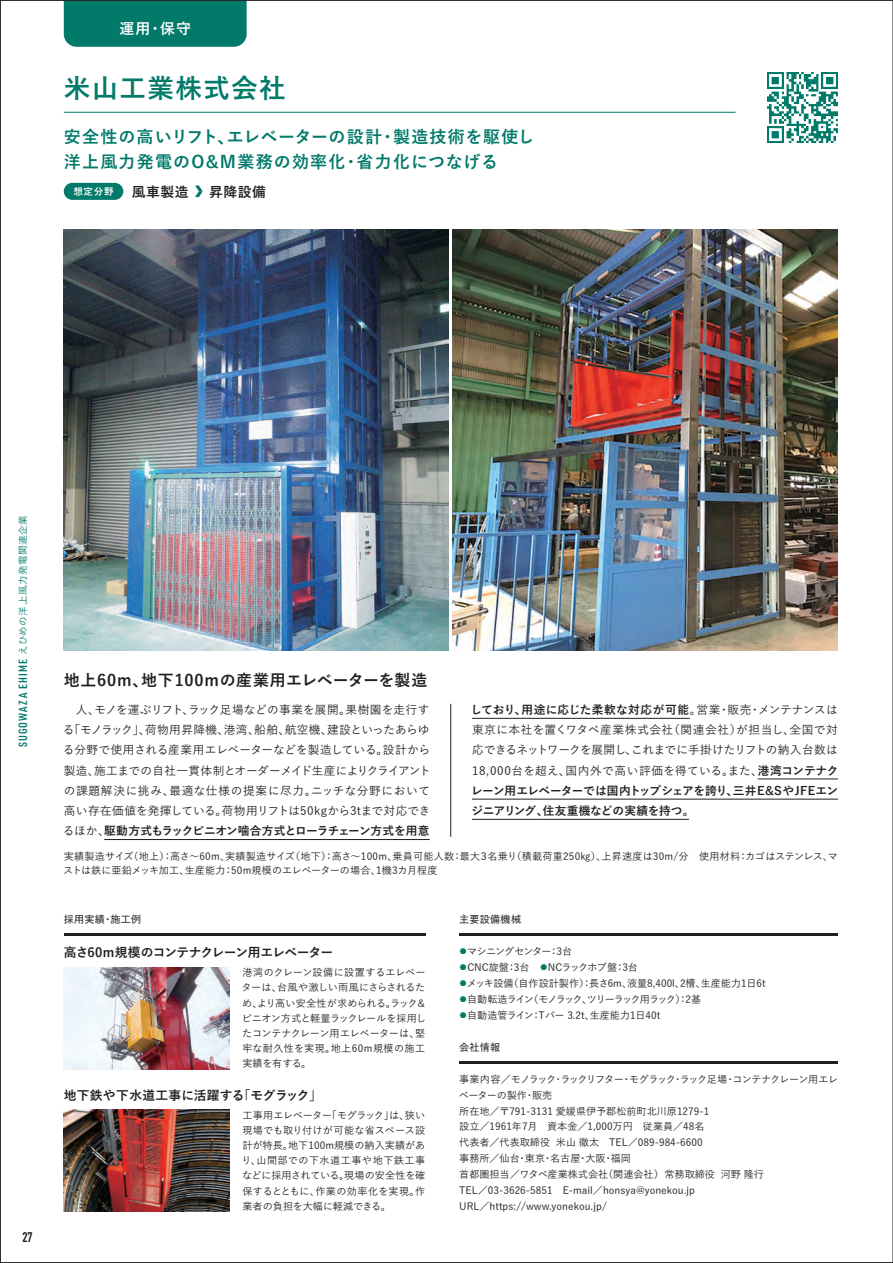
<style>
.page{position:relative;width:893px;height:1263px;background:#fff}
.page>*{position:absolute;margin:0;border:0;box-sizing:border-box;transform-origin:0 0}
.t1{font:700 26.55px "Yu Go Pr 6 N";letter-spacing:.05em;color:#017a6a}
.t2{font:700 16.95px/24.5px "Yu Go Pr 6 N";letter-spacing:.07em;color:#017a6a}
.t3{font:700 15.9px "Yu Go Pr 6 N";letter-spacing:.05em;color:#231f20}
.t4{font:700 14.85px "Yu Go Pr 6 N";color:#fff}
.t5{font:700 13.8px "Yu Go Pr 6 N";letter-spacing:.04em;color:#231f20}
.t6{font:700 13.8px "DIN Condensed";color:#231f20}
.t7{font:700 12.75px "Yu Go Pr 6 N";letter-spacing:-.055em;color:#231f20}
.t8{font:700 12.75px "Yu Go Pr 6 N";letter-spacing:.02em;color:#231f20}
.t9{font:500 11.7px/20.2px "Yu Go Pr 6 N";letter-spacing:.02em;color:#231f20}
.t10{font:500 10.05px/15.9px "Yu Go Pr 6 N";color:#231f20}
.t11{font:500 10.05px/14.9px "Yu Go Pr 6 N";letter-spacing:.02em;color:#231f20}
.t12{font:600 10.05px "Yu Go Pr 6 N";letter-spacing:.025em;color:#231f20}
.t13{font:500 9.6px "Yu Go Pr 6 N";letter-spacing:.05em;color:#017a6a}
.t14{font:700 9.6px "Yu Go Pr 6 N";color:#fff}
.s1{font-family:"URWDIN Cond";font-weight:600;font-size:11.7px}
.s2{font-weight:700}
.s3{font-weight:600;color:#017a6a}
</style>
<div class="page">
<img style="left:0;top:0;width:892px;height:1263px">
<hr style="left:892px;top:0;width:1px;height:1263px;background:#231f20">
<h3 class="t4" style="left:119px;top:21px;width:73px">運用・保守</h3>
<h1 class="t1" style="left:64px;top:74px;width:223px">米山工業株式会社</h1>
<h2 class="t2" style="left:64px;top:125px;width:472px">安全性の高いリフト、エレベーターの設計・製造技術を駆使し洋上風力発電のO&amp;M業務の効率化・省力化につなげる</h2>
<p class="t14" style="left:73px;top:186px;width:42px">想定分野</p>
<h3 class="t5" style="left:132px;top:184px;width:58px">風車製造</h3>
<h3 class="t5" style="left:209px;top:184px;width:58px">昇降設備</h3>
<p class="t13" style="left:14px;top:747px;width:233px;rotate:-90deg"><span class="s1">SUGOWAZA EHIME</span> えひめの洋上風力発電関連企業</p>
<h3 class="t6" style="left:22px;top:1228px;width:12px">27</h3>
<h3 class="t3" style="left:64px;top:671px;width:365px">地上60m、地下100mの産業用エレベーターを製造</h3>
<p class="t9" style="left:63px;top:698px;width:369px">　人、モノを運ぶリフト、ラック足場などの事業を展開。果樹園を走行する「モノラック」、荷物用昇降機、港湾、船舶、航空機、建設といったあらゆる分野で使用される産業用エレベーターなどを製造している。設計から製造、施工までの自社一貫体制とオーダーメイド生産によりクライアントの課題解決に挑み、最適な仕様の提案に尽力。ニッチな分野において高い存在価値を発揮している。荷物用リフトは50kgから3tまで対応できるほか、<span class="s2">駆動方式もラックピニオン噛合方式とローラチェーン方式を用意</span></p>
<p class="t9" style="left:471px;top:698px;width:369px;text-align:justify"><span class="s2">しており、用途に応じた柔軟な対応が可能</span>。営業・販売・メンテナンスは東京に本社を置くワタベ産業株式会社（関連会社）が担当し、全国で対応できるネットワークを展開し、これまでに手掛けたリフトの納入台数は18,000台を超え、国内外で高い評価を得ている。また、<span class="s2">港湾コンテナクレーン用エレベーターでは国内トップシェアを誇り、三井E&amp;SやJFEエンジニアリング、住友重機などの実績を持つ。</span></p>
<p class="t11" style="left:63px;top:847px;width:776px">実績製造サイズ（地上）：高さ～60m、実績製造サイズ（地下）：高さ～100m、乗員可能人数：最大３名乗り（積載荷重250㎏）、上昇速度は30m/分　使用材料：カゴはステンレス、マストは鉄に亜鉛メッキ加工、生産能力：50m規模のエレベーターの場合、1機3カ月程度　</p>
<p class="t12" style="left:64px;top:910px;width:79px">採用実績・施工例</p>
<p class="t12" style="left:459px;top:910px;width:63px">主要設備機械</p>
<p class="t10" style="left:458px;top:942px;width:309px"><span class="s3">⚫</span>マシニングセンター：3台<br><span class="s3">⚫</span>CNC旋盤：3台　<span class="s3">⚫</span>NCラックホブ盤：3台<br><span class="s3">⚫</span>メッキ設備（自作設計製作）：長さ6m、液量8,400l、2槽、生産能力1日6t <span class="s3">⚫</span>自動転造ライン（モノラック、ツリーラック用ラック）：2基<br><span class="s3">⚫</span>自動造管ライン：Tバー 3.2t、生産能力1日40t</p>
<p class="t12" style="left:459px;top:1038px;width:43px">会社情報</p>
<p class="t10" style="left:459px;top:1070px;width:381px">事業内容／モノラック・ラックリフター・モグラック・ラック足場・コンテナクレーン用エレベーターの製作・販売<br>所在地／〒791-3131 愛媛県伊予郡松前町北川原1279-1<br>設立／1961年7月　資本金／1,000万円　従業員／48名<br>代表者／代表取締役 米山 徹太　TEL／089-984-6600<br>事務所／仙台・東京・名古屋・大阪・福岡<br>首都圏担当／ワタベ産業株式会社（関連会社） 常務取締役 河野 隆行<br>TEL／03-3626-5851　E-mail／honsya@yonekou.jp<br>URL／https://www.yonekou.jp/</p>
<p class="t7" style="left:64px;top:945px;width:271px">高さ60m規模のコンテナクレーン用エレベーター</p>
<p class="t10" style="left:242px;top:964px;width:186px;line-height:15.1px;text-align:justify">港湾のクレーン設備に設置するエレベーターは、台風や激しい雨風にさらされるため、より高い安全性が求められる。ラック＆ピニオン方式と軽量ラックレールを採用したコンテナクレーン用エレベーターは、堅牢な耐久性を実現。地上60m規模の施工実績を有する。</p>
<p class="t8" style="left:64px;top:1088px;width:260px">地下鉄や下水道工事に活躍する「モグラック」</p>
<p class="t10" style="left:241px;top:1106px;width:185px;line-height:15.1px;text-align:justify">工事用エレベーター「モグラック」は、狭い現場でも取り付けが可能な省スペース設計が特長。地下100m規模の納入実績があり、山間部での下水道工事や地下鉄工事などに採用されている。現場の安全性を確保するとともに、作業の効率化を実現。作業者の負担を大幅に軽減できる。</p>
</div>
